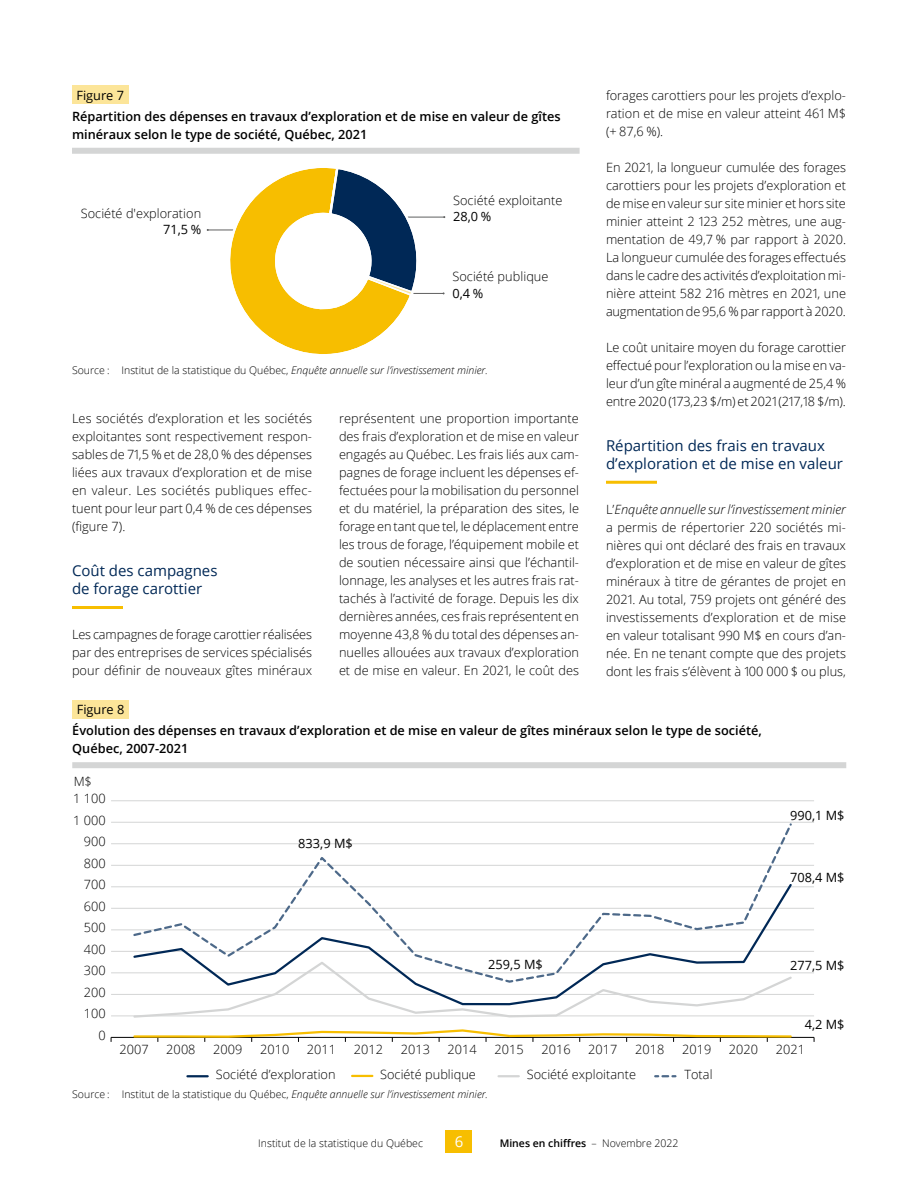
<style>
.page{position:relative;width:918px;height:1188px;background:#fff}
.page>*{position:absolute;margin:0;border:0;box-sizing:border-box;transform-origin:0 0}
.t1{font:15px/18px "Open Sans";color:#002856}
.t2{font:15px "Open Sans";color:#fff}
.t3{font:300 12.75px/18px "Open Sans";color:#000;text-align:justify}
.t4{font:600 12.75px/18px "Open Sans";color:#000}
.t5{font:12.75px "Open Sans";color:#000}
.t6{font:italic 300 10.5px "Open Sans";color:#000}
.t7{font:300 10.5px "Open Sans";color:#000}
.t8{font:600 10.5px "Open Sans";color:#000}
.s1{font-style:normal}
.s2{font-style:italic}
.s3{font-weight:300}
</style>
<div class="page">
<div style="left:446px;top:1130px;width:26px;height:23px;background:#f7be00"></div>
<hr style="left:72px;top:606px;width:51px;height:3px;background:#f7be00">
<hr style="left:606px;top:481px;width:51px;height:3px;background:#f7be00">
<div style="left:72px;top:86px;width:57px;height:18px;background:#fce599"></div>
<div style="left:72px;top:148px;width:508px;height:6px;background:#d4d5d5"></div>
<hr style="left:400px;top:217px;width:44px;height:1px;background:#5f6060">
<hr style="left:413px;top:293px;width:31px;height:1px;background:#5f6060">
<svg style="left:207px;top:168px;width:217px;height:186px"></svg>
<div style="left:72px;top:700px;width:57px;height:19px;background:#fce599"></div>
<div style="left:72px;top:762px;width:774px;height:6px;background:#d4d5d5"></div>
<hr style="left:187px;top:1075px;width:21px;height:2px;background:#002856">
<hr style="left:352px;top:1075px;width:20px;height:2px;background:#f7be00">
<hr style="left:499px;top:1075px;width:20px;height:2px;background:#d4d5d5">
<svg style="left:655px;top:1075px;width:20px;height:2px"></svg>
<hr style="left:111px;top:801px;width:703px;height:1px;background:#d4d5d5">
<hr style="left:111px;top:822px;width:703px;height:1px;background:#d4d5d5">
<hr style="left:111px;top:843px;width:703px;height:1px;background:#d4d5d5">
<hr style="left:111px;top:865px;width:703px;height:1px;background:#d4d5d5">
<hr style="left:111px;top:887px;width:703px;height:1px;background:#d4d5d5">
<hr style="left:111px;top:908px;width:703px;height:1px;background:#d4d5d5">
<hr style="left:111px;top:930px;width:703px;height:1px;background:#d4d5d5">
<hr style="left:111px;top:951px;width:703px;height:1px;background:#d4d5d5">
<hr style="left:111px;top:973px;width:703px;height:1px;background:#d4d5d5">
<hr style="left:111px;top:994px;width:703px;height:1px;background:#d4d5d5">
<hr style="left:111px;top:1016px;width:703px;height:1px;background:#d4d5d5">
<hr style="left:111px;top:1037px;width:703px;height:1px;background:#000">
<svg style="left:132px;top:1029px;width:661px;height:13px"></svg>
<svg style="left:132px;top:984px;width:662px;height:34px"></svg>
<svg style="left:132px;top:821px;width:662px;height:163px"></svg>
<p class="t5" style="left:76px;top:86px;width:49px">Figure 7</p>
<p class="t4" style="left:72px;top:107px;width:490px">Répartition des dépenses en travaux d’exploration et de mise en valeur de gîtes minéraux selon le type de société, Québec, 2021</p>
<p class="t3" style="left:81px;top:204px;width:122px">Société d'exploration</p>
<p class="t5" style="left:163px;top:221px;width:40px">71,5 %</p>
<p class="t3" style="left:453px;top:191px;width:111px">Société exploitante</p>
<p class="t5" style="left:453px;top:208px;width:40px">28,0 %</p>
<p class="t3" style="left:452px;top:267px;width:98px">Société publique</p>
<p class="t5" style="left:452px;top:284px;width:32px">0,4 %</p>
<p class="t6" style="left:72px;top:363px;width:417px"><span class="s1">Source : Institut de la statistique du Québec,</span> Enquête annuelle sur l’investissement minier.</p>
<p class="t3" style="left:72px;top:409px;width:242px">Les sociétés d’exploration et les sociétés exploitantes sont respectivement respon&shy;sables de 71,5 % et de 28,0 % des dépenses liées aux travaux d’exploration et de mise en valeur. Les sociétés publiques effec&shy;tuent pour leur part 0,4 % de ces dépenses (figure 7).</p>
<p class="t1" style="left:72px;top:561px;width:147px">Coût des campagnes de forage carottier</p>
<p class="t3" style="left:72px;top:625px;width:242px">Les campagnes de forage carottier réalisées par des entreprises de services spécialisés pour définir de nouveaux gîtes minéraux</p>
<p class="t3" style="left:339px;top:409px;width:242px">représentent une proportion importante des frais d’exploration et de mise en valeur engagés au Québec. Les frais liés aux cam&shy;pagnes de forage incluent les dépenses ef&shy;fectuées pour la mobilisation du personnel et du matériel, la préparation des sites, le forage en tant que tel, le déplacement entre les trous de forage, l’équipement mobile et de soutien nécessaire ainsi que l’échantil&shy;lonnage, les analyses et les autres frais rat&shy;tachés à l’activité de forage. Depuis les dix dernières années, ces frais représentent en moyenne 43,8 % du total des dépenses an&shy;nuelles allouées aux travaux d’exploration et de mise en valeur. En 2021, le coût des</p>
<p class="t3" style="left:606px;top:86px;width:242px">forages carottiers pour les projets d’explo&shy;ration et de mise en valeur atteint 461 M$ (+ 87,6 %).</p>
<p class="t3" style="left:606px;top:158px;width:242px">En 2021, la longueur cumulée des forages carottiers pour les projets d’exploration et de mise en valeur sur site minier et hors site minier atteint 2 123 252 mètres, une aug&shy;mentation de 49,7 % par rapport à 2020.<br>La longueur cumulée des forages effectués dans le cadre des activités d’exploitation mi&shy;nière atteint 582 216 mètres en 2021, une augmentation de 95,6 % par rapport à 2020.</p>
<p class="t3" style="left:606px;top:338px;width:242px">Le coût unitaire moyen du forage carottier effectué pour l’exploration ou la mise en va&shy;leur d’un gîte minéral a augmenté de 25,4 % entre 2020 (173,23 $/m) et 2021 (217,18 $/m).</p>
<p class="t1" style="left:606px;top:436px;width:239px">Répartition des frais en travaux d’exploration et de mise en valeur</p>
<p class="t3" style="left:606px;top:500px;width:242px">L’<span class="s2">Enquête annuelle sur l’investissement minier </span>a permis de répertorier 220 sociétés mi&shy;nières qui ont déclaré des frais en travaux d’exploration et de mise en valeur de gîtes minéraux à titre de gérantes de projet en 2021. Au total, 759 projets ont généré des investissements d’exploration et de mise en valeur totalisant 990 M$ en cours d’an&shy;née. En ne tenant compte que des projets dont les frais s’élèvent à 100 000 $ ou plus,</p>
<p class="t5" style="left:77px;top:701px;width:49px">Figure 8</p>
<p class="t4" style="left:72px;top:721px;width:691px">Évolution des dépenses en travaux d’exploration et de mise en valeur de gîtes minéraux selon le type de société,<br>Québec, 2007-2021</p>
<p class="t3" style="left:74px;top:772px;width:20px">M$</p>
<p class="t3" style="left:73px;top:789px;width:34px">1 100</p>
<p class="t3" style="left:73px;top:811px;width:34px">1 000</p>
<p class="t3" style="left:84px;top:832px;width:23px">900</p>
<p class="t3" style="left:84px;top:854px;width:23px">800</p>
<p class="t3" style="left:84px;top:875px;width:23px">700</p>
<p class="t3" style="left:84px;top:897px;width:23px">600</p>
<p class="t3" style="left:84px;top:918px;width:23px">500</p>
<p class="t3" style="left:84px;top:940px;width:23px">400</p>
<p class="t3" style="left:84px;top:961px;width:23px">300</p>
<p class="t3" style="left:84px;top:983px;width:23px">200</p>
<p class="t3" style="left:84px;top:1004px;width:23px">100</p>
<p class="t3" style="left:98px;top:1026px;width:9px">0</p>
<p class="t5" style="left:298px;top:835px;width:56px">833,9 M$</p>
<p class="t5" style="left:488px;top:956px;width:56px">259,5 M$</p>
<p class="t5" style="left:790px;top:807px;width:56px">990,1 M$</p>
<p class="t5" style="left:790px;top:868px;width:56px">708,4 M$</p>
<p class="t5" style="left:790px;top:956px;width:56px">277,5 M$</p>
<p class="t5" style="left:805px;top:1016px;width:41px">4,2 M$</p>
<p class="t3" style="left:119px;top:1040px;width:31px">2007</p>
<p class="t3" style="left:166px;top:1040px;width:31px">2008</p>
<p class="t3" style="left:213px;top:1040px;width:31px">2009</p>
<p class="t3" style="left:260px;top:1040px;width:31px">2010</p>
<p class="t3" style="left:307px;top:1040px;width:31px">2011</p>
<p class="t3" style="left:354px;top:1040px;width:31px">2012</p>
<p class="t3" style="left:401px;top:1040px;width:31px">2013</p>
<p class="t3" style="left:448px;top:1040px;width:31px">2014</p>
<p class="t3" style="left:495px;top:1040px;width:31px">2015</p>
<p class="t3" style="left:541px;top:1040px;width:31px">2016</p>
<p class="t3" style="left:588px;top:1040px;width:31px">2017</p>
<p class="t3" style="left:635px;top:1040px;width:31px">2018</p>
<p class="t3" style="left:682px;top:1040px;width:31px">2019</p>
<p class="t3" style="left:729px;top:1040px;width:31px">2020</p>
<p class="t3" style="left:776px;top:1040px;width:31px">2021</p>
<p class="t3" style="left:216px;top:1065px;width:121px">Société d’exploration</p>
<p class="t3" style="left:380px;top:1065px;width:97px">Société publique</p>
<p class="t3" style="left:527px;top:1065px;width:111px">Société exploitante</p>
<p class="t3" style="left:684px;top:1065px;width:30px">Total</p>
<p class="t6" style="left:72px;top:1087px;width:417px"><span class="s1">Source : Institut de la statistique du Québec,</span> Enquête annuelle sur l’investissement minier.</p>
<p class="t7" style="left:258px;top:1136px;width:166px">Institut de la statistique du Québec</p>
<p class="t2" style="left:455px;top:1131px;width:10px">6</p>
<p class="t8" style="left:500px;top:1136px;width:180px">Mines en chiffres <span class="s3">– Novembre 2022</span></p>
</div>
